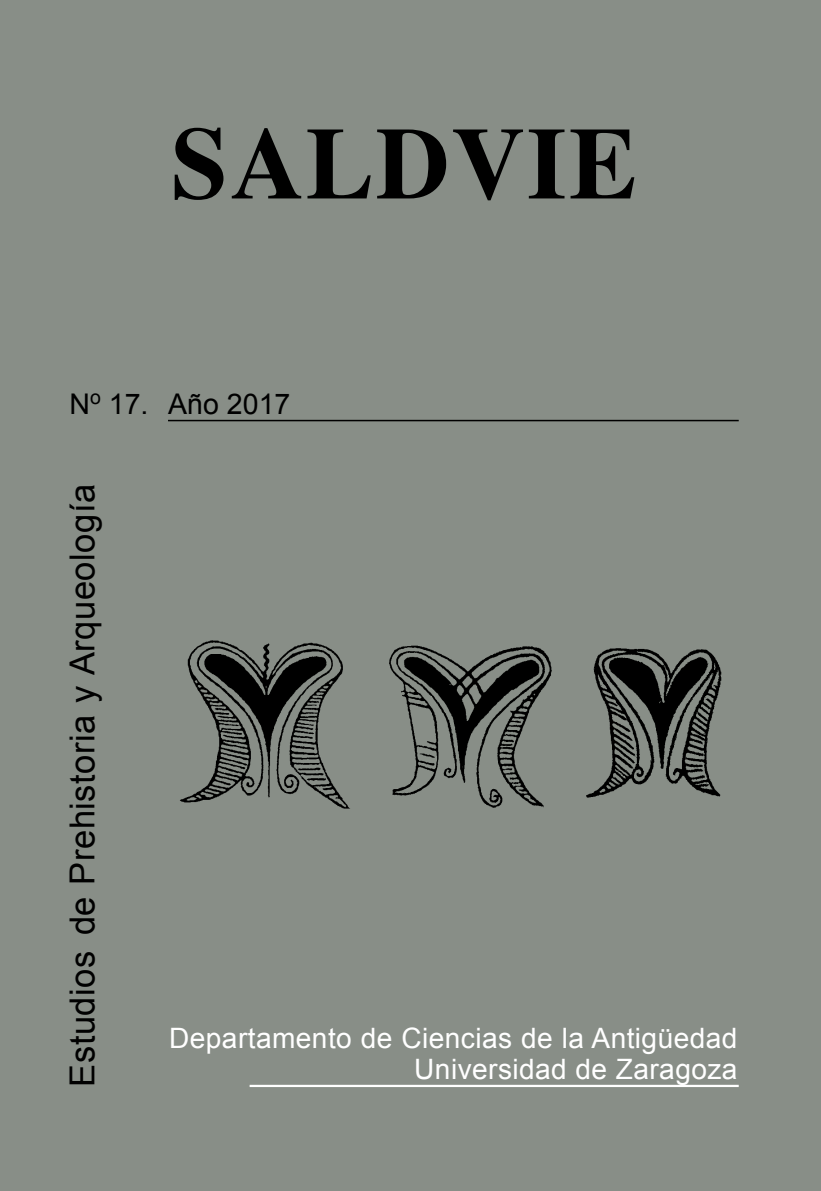
<style>
.page{position:relative;width:821px;height:1191px;background:#888e87}
.page>*{position:absolute;margin:0;border:0;box-sizing:border-box;transform-origin:0 0}
.t1{font:700 102px "Times";letter-spacing:.02em;color:#000}
.t2{font:34.5px "Arial";letter-spacing:.015em;color:#000}
.t3{font:28.5px "Arial";color:#000}
.t4{font:28.05px/31.2px "Arial";letter-spacing:.015em;color:#fff;text-align:right}
</style>
<div class="page">
<hr style="left:249px;top:1084px;width:489px;height:3px;background:#fff">
<hr style="left:168px;top:420px;width:570px;height:1px;background:#000">
<img style="left:180px;top:640px;width:542px;height:169px">
<h1 class="t1" style="left:171px;top:122px;width:467px">SALDVIE</h1>
<p class="t3" style="left:69px;top:388px;width:222px">N<sup>o</sup> 17. Año 2017</p>
<p class="t2" style="left:63px;top:1086px;width:604px;rotate:-90deg">Estudios de Prehistoria y Arqueología</p>
<p class="t4" style="left:169px;top:1022px;width:570px">Departamento de Ciencias de la Antigüedad<br>Universidad de Zaragoza</p>
</div>
